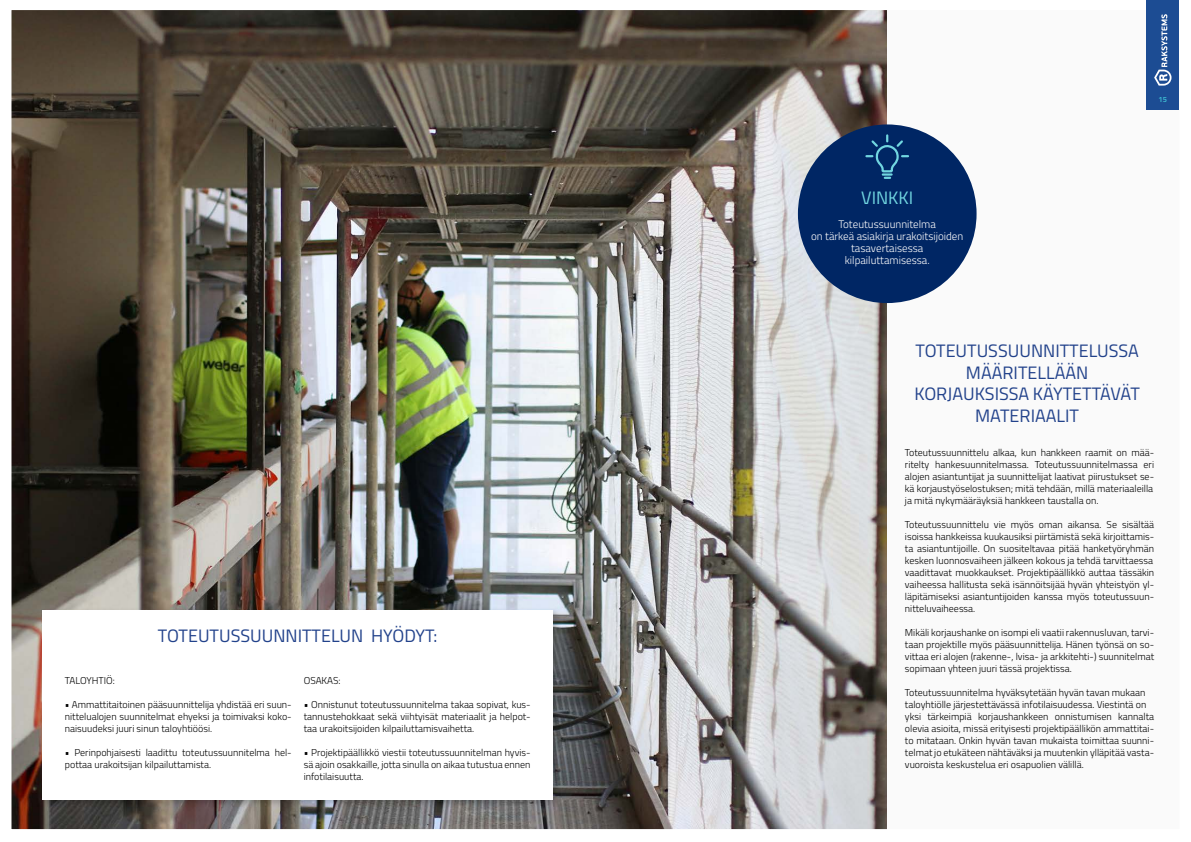
<style>
.page{position:relative;width:1191px;height:842px;background:#fff}
.page>*{position:absolute;margin:0;border:0;box-sizing:border-box;transform-origin:0 0}
.t1{font:18px/21.6px "Titillium";color:#22428b;text-align:center}
.t2{font:18px "Titillium";color:#71d6e0}
.t3{font:300 11px/12px "Titillium";color:#fff;text-align:center}
.t4{font:300 10px/12px "Titillium";color:#000;text-align:justify}
.t5{font:600 7.5px "Titillium";color:#40c4d6}
</style>
<div class="page">
<img style="left:11px;top:10px;width:966px;height:820px">
<div style="left:1146px;top:0;width:33px;height:110px;background:#1c4c93"></div>
<svg style="left:1154px;top:14px;width:17px;height:72px"></svg>
<h1 class="t1" style="left:158px;top:624px;width:281px">TOTEUTUSSUUNNITTELUN HYÖDYT:</h1>
<p class="t4" style="left:65px;top:674px;width:52px">TALOYHTIÖ:</p>
<p class="t4" style="left:65px;top:698px;width:228px">• Ammattitaitoinen pääsuunnittelija yhdistää eri suun&shy;nittelualojen suunnitelmat ehyeksi ja toimivaksi koko&shy;naisuudeksi juuri sinun taloyhtiöösi.</p>
<p class="t4" style="left:65px;top:746px;width:228px">• Perinpohjaisesti laadittu toteutussuunnitelma hel&shy;pottaa urakoitsijan kilpailuttamista.</p>
<p class="t4" style="left:304px;top:674px;width:38px">OSAKAS:</p>
<p class="t4" style="left:304px;top:698px;width:228px">• Onnistunut toteutussuunnitelma takaa sopivat, kus&shy;tannustehokkaat sekä viihtyisät materiaalit ja helpot&shy;taa urakoitsijoiden kilpailuttamisvaihetta.</p>
<p class="t4" style="left:304px;top:746px;width:228px">• Projektipäällikkö viestii toteutussuunnitelman hyvis&shy;sä ajoin osakkaille, jotta sinulla on aikaa tutustua ennen infotilaisuutta.</p>
<h1 class="t2" style="left:861px;top:185px;width:53px">VINKKI</h1>
<p class="t3" style="left:811px;top:218px;width:154px">Toteutussuunnitelma<br>on tärkeä asiakirja urakoitsijoiden tasavertaisessa kilpailuttamisessa.</p>
<p class="t5" style="left:1158px;top:93px;width:10px">15</p>
<h1 class="t1" style="left:914px;top:339px;width:227px">TOTEUTUSSUUNNITTELUSSA<br>MÄÄRITELLÄÄN<br>KORJAUKSISSA KÄYTETTÄVÄT<br>MATERIAALIT</h1>
<p class="t4" style="left:905px;top:446px;width:251px">Toteutussuunnittelu alkaa, kun hankkeen raamit on mää&shy;ritelty hankesuunnitelmassa. Toteutussuunnitelmassa eri alojen asiantuntijat ja suunnittelijat laativat piirustukset se&shy;kä korjaustyöselostuksen; mitä tehdään, millä materiaaleilla ja mitä nykymääräyksiä hankkeen taustalla on.</p>
<p class="t4" style="left:905px;top:518px;width:251px">Toteutussuunnittelu vie myös oman aikansa. Se sisältää isoissa hankkeissa kuukausiksi piirtämistä sekä kirjoittamis&shy;ta asiantuntijoille. On suositeltavaa pitää hanketyöryhmän kesken luonnosvaiheen jälkeen kokous ja tehdä tarvittaessa vaadittavat muokkaukset. Projektipäällikkö auttaa tässäkin vaiheessa hallitusta sekä isännöitsijää hyvän yhteistyön yl&shy;läpitämiseksi asiantuntijoiden kanssa myös toteutussuun&shy;nitteluvaiheessa.</p>
<p class="t4" style="left:905px;top:626px;width:251px">Mikäli korjaushanke on isompi eli vaatii rakennusluvan, tarvi&shy;taan projektille myös pääsuunnittelija. Hänen työnsä on so&shy;vittaa eri alojen (rakenne-, lvisa- ja arkkitehti-) suunnitelmat sopimaan yhteen juuri tässä projektissa.</p>
<p class="t4" style="left:905px;top:686px;width:251px;text-align:left">Toteutussuunnitelma hyväksytetään hyvän tavan mukaan taloyhtiölle järjestettävässä infotilaisuudessa. Viestintä on yksi tärkeimpiä korjaushankkeen onnistumisen kannalta olevia asioita, missä erityisesti projektipäällikön ammattitai&shy;to mitataan. Onkin hyvän tavan mukaista toimittaa suunni&shy;telmat jo etukäteen nähtäväksi ja muutenkin ylläpitää vasta&shy;vuoroista keskustelua eri osapuolien välillä.</p>
</div>
